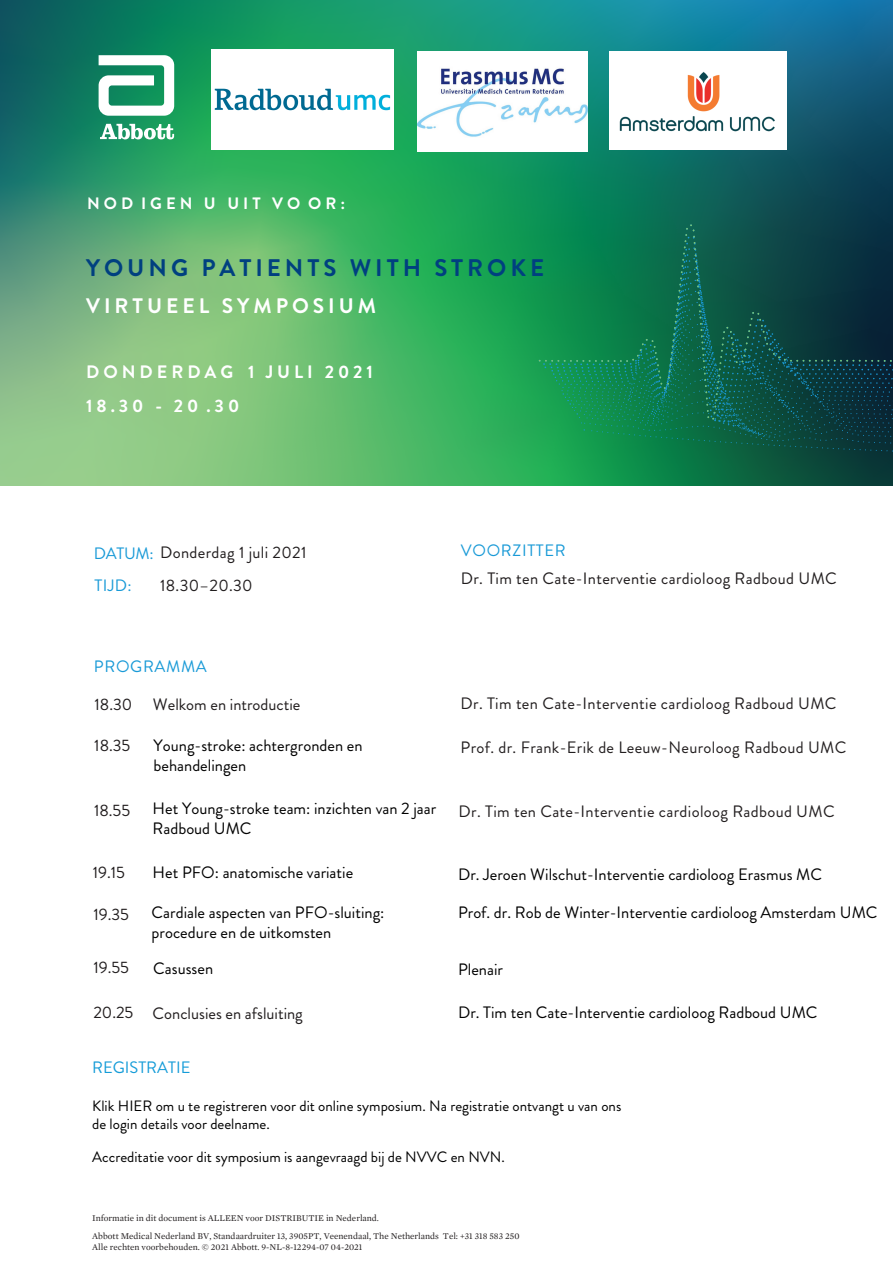
<style>
.page{position:relative;width:893px;height:1263px;background:#fff}
.page>*{position:absolute;margin:0;border:0;box-sizing:border-box;transform-origin:0 0}
.t1{font:700 24px "Brandon Grotesque";letter-spacing:.165em;color:#004080}
.t2{font:700 21px "Brandon Grotesque";letter-spacing:.19em;color:#fff}
.t3{font:700 18px/33.6px "Brandon Grotesque";letter-spacing:.22em;color:#fff}
.t4{font:16.5px/19.8px "Brandon Grotesque";color:#000}
.t5{font:16.5px "Brandon Grotesque";letter-spacing:.02em;color:#221e1f}
.t6{font:16.5px/32.5px "Brandon Grotesque";letter-spacing:.02em;color:#211d1e}
.t7{font:16.5px "Brandon Grotesque";color:#211d1e}
.t8{font:16.5px "Brandon Grotesque";letter-spacing:.04em;color:#199ad7}
.t9{font:700 16.5px "Brandon Grotesque";letter-spacing:.24em;color:#fff}
.t10{font:16.5px "Brandon Grotesque";color:#159cd8}
.t11{font:15px/18px "Brandon Grotesque";color:#000}
.t12{font:9px/17.9px "Mercury Text G1";color:#211d1e}
.s1{font-size:18px}
.s2{color:#199ad7}
</style>
<div class="page">
<svg style="left:0;top:0;width:893px;height:485px;background:#3c9e6d"></svg>
<svg style="left:100px;top:124px;width:74px;height:15px"></svg>
<svg style="left:555px;top:420px;width:338px;height:36px;background:#0c6743"></svg>
<svg style="left:538px;top:224px;width:355px;height:196px;background:#0b5f48"></svg>
<img style="left:212px;top:49px;width:181px;height:101px">
<img style="left:417px;top:52px;width:170px;height:99px">
<svg style="left:99px;top:55px;width:75px;height:61px"></svg>
<img style="left:610px;top:51px;width:177px;height:98px">
<p class="t9" style="left:87px;top:192px;width:259px">NOD IGEN U UIT VO OR<span class="s1">:</span></p>
<h1 class="t1" style="left:86px;top:251px;width:459px">YOUNG PATIENTS WITH STROKE</h1>
<p class="t2" style="left:86px;top:292px;width:291px">VIRTUEEL SYMPOSIUM</p>
<p class="t3" style="left:86px;top:355px;width:288px">DONDERDAG 1 JULI 2021<br>18.30 - 20 .30</p>
<p class="t6" style="left:94px;top:537px;width:214px"><span class="s2">DATUM:</span> Donderdag 1 juli 2021<br><span class="s2">TIJD:</span></p>
<p class="t6" style="left:160px;top:569px;width:94px">18.30–20.30</p>
<p class="t8" style="left:461px;top:539px;width:106px">VOORZITTER</p>
<p class="t6" style="left:461px;top:562px;width:378px">Dr. Tim ten Cate-Interventie cardioloog Radboud UMC</p>
<p class="t8" style="left:94px;top:655px;width:114px">PROGRAMMA</p>
<p class="t6" style="left:94px;top:688px;width:39px">18.30</p>
<p class="t7" style="left:153px;top:693px;width:149px">Welkom en introductie</p>
<p class="t6" style="left:94px;top:730px;width:38px">18.35</p>
<p class="t4" style="left:154px;top:736px;width:210px">Young-stroke: achtergronden en behandelingen</p>
<p class="t4" style="left:153px;top:798px;width:285px">Het Young-stroke team: inzichten van 2 jaar<br>Radboud UMC</p>
<p class="t4" style="left:153px;top:862px;width:202px">Het PFO: anatomische variatie</p>
<p class="t4" style="left:152px;top:902px;width:234px">Cardiale aspecten van PFO-sluiting: procedure en de uitkomsten</p>
<p class="t4" style="left:153px;top:958px;width:61px">Casussen</p>
<p class="t7" style="left:153px;top:1002px;width:152px">Conclusies en afsluiting</p>
<p class="t6" style="left:94px;top:794px;width:38px">18.55</p>
<p class="t6" style="left:93px;top:856px;width:34px">19.15</p>
<p class="t5" style="left:93px;top:903px;width:37px">19.35</p>
<p class="t5" style="left:93px;top:956px;width:37px">19.55</p>
<p class="t6" style="left:93px;top:997px;width:42px">20.25</p>
<p class="t5" style="left:461px;top:692px;width:378px">Dr. Tim ten Cate-Interventie cardioloog Radboud UMC</p>
<p class="t5" style="left:461px;top:736px;width:387px">Prof. dr. Frank-Erik de Leeuw-Neuroloog Radboud UMC</p>
<p class="t5" style="left:459px;top:799px;width:378px">Dr. Tim ten Cate-Interventie cardioloog Radboud UMC</p>
<p class="t4" style="left:458px;top:865px;width:366px">Dr. Jeroen Wilschut-Interventie cardioloog Erasmus MC</p>
<p class="t4" style="left:458px;top:903px;width:421px">Prof. dr. Rob de Winter-Interventie cardioloog Amsterdam UMC</p>
<p class="t4" style="left:458px;top:960px;width:46px">Plenair</p>
<p class="t4" style="left:458px;top:1003px;width:361px">Dr. Tim ten Cate-Interventie cardioloog Radboud UMC</p>
<p class="t10" style="left:92px;top:1056px;width:100px">REGISTRATIE</p>
<p class="t11" style="left:92px;top:1097px;width:531px">Klik HIER om u te registreren voor dit online symposium. Na registratie ontvangt u van ons de login details voor deelname.</p>
<p class="t11" style="left:92px;top:1148px;width:414px">Accreditatie voor dit symposium is aangevraagd bij de NVVC en NVN.</p>
<p class="t12" style="left:92px;top:1209px;width:429px">Informatie in dit document is ALLEEN voor DISTRIBUTIE in Nederland.<br>Abbott Medical Nederland BV, Standaardruiter 13, 3905PT, Veenendaal, The Netherlands Tel: +31 318 583 250</p>
<p class="t12" style="left:92px;top:1238px;width:272px">Alle rechten voorbehouden. © 2021 Abbott. 9-NL-8-12294-07 04-2021</p>
</div>
